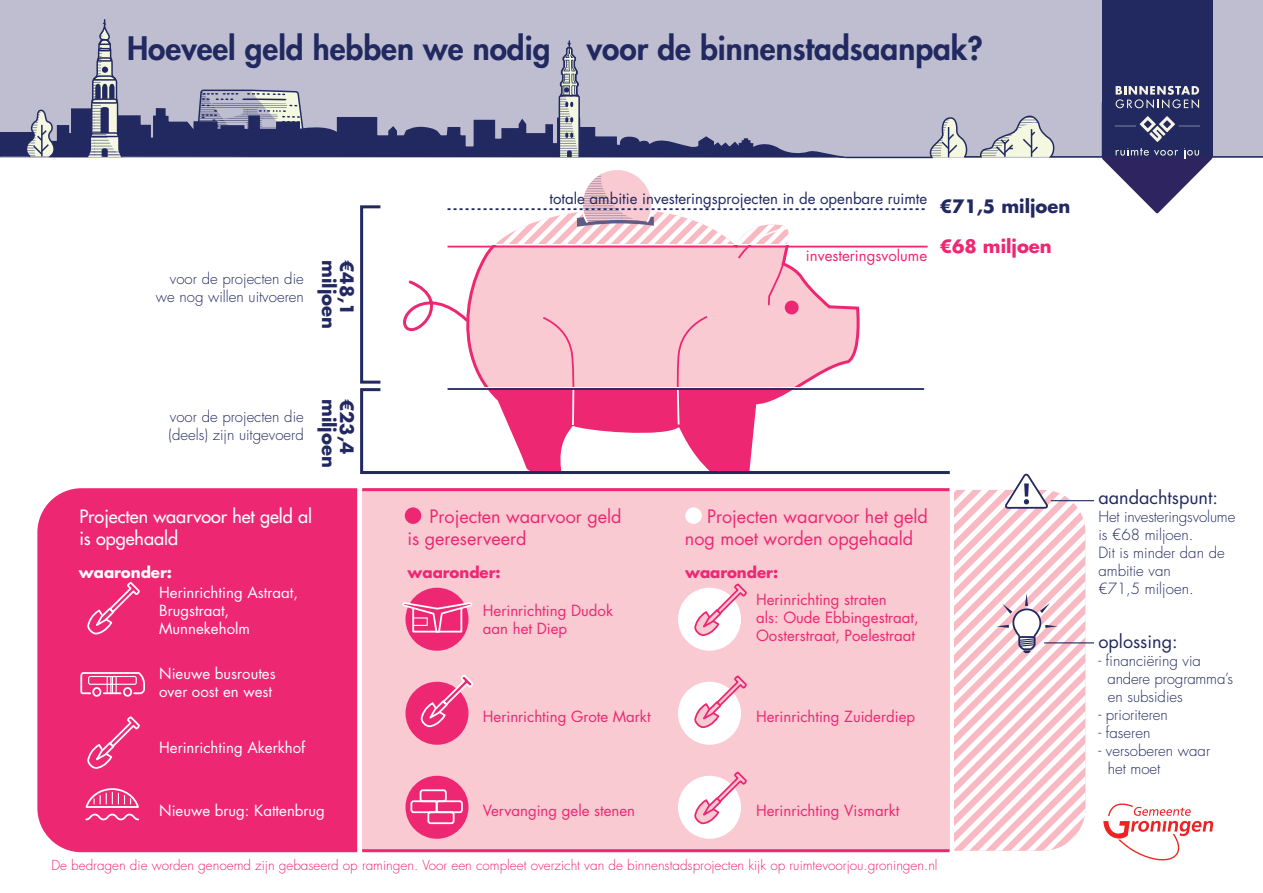
<style>
.page{position:relative;width:1263px;height:893px;background:#fff}
.page>*{position:absolute;margin:0;border:0;box-sizing:border-box;transform-origin:0 0}
.t1{font:800 31.5px "Futura Std";color:#212960}
.t2{font:18px/21.6px "Futura Std";color:#ee2773}
.t3{font:500 18px/21.6px "Futura Std";color:#fff}
.t4{font:700 18px "Futura Std";color:#212960}
.t5{font:18px "Futura Std";color:#212960}
.t6{font:700 18px "Futura Std";color:#ee2773}
.t7{font:300 15px/18px "Futura Std";color:#212960}
.t8{font:15px/18px "Futura Std";color:#ee2773}
.t9{font:15px/18px "Futura Std";color:#fff}
.t10{font:15px "Futura Std";color:#212960}
.t11{font:700 15px "Futura Std";color:#ee2773}
.t12{font:700 15px "Futura Std";color:#fff}
.t13{font:300 13.5px "Futura Std";color:#ee2773}
</style>
<div class="page">
<div style="left:362px;top:490px;width:587px;height:361px;background:#f9cad1"></div>
<div style="left:407px;top:589px;width:60px;height:60px;background:#ee2773;border-radius:50%"></div>
<div style="left:405px;top:588px;width:63px;height:63px;border:3px solid #ee2773;border-radius:50%"></div>
<div style="left:679px;top:589px;width:60px;height:60px;background:#fff;border-radius:50%"></div>
<div style="left:678px;top:588px;width:63px;height:63px;border:3px solid #fff;border-radius:50%"></div>
<svg style="left:954px;top:510px;width:131px;height:341px"></svg>
<svg style="left:693px;top:583px;width:54px;height:53px"></svg>
<div style="left:679px;top:683px;width:60px;height:60px;background:#fff;border-radius:50%"></div>
<div style="left:678px;top:682px;width:63px;height:63px;border:3px solid #fff;border-radius:50%"></div>
<svg style="left:693px;top:675px;width:54px;height:53px"></svg>
<div style="left:679px;top:777px;width:60px;height:60px;background:#fff;border-radius:50%"></div>
<div style="left:678px;top:776px;width:63px;height:63px;border:3px solid #fff;border-radius:50%"></div>
<svg style="left:693px;top:771px;width:54px;height:54px"></svg>
<svg style="left:402px;top:602px;width:71px;height:32px"></svg>
<div style="left:413px;top:617px;width:15px;height:9px;border:1px solid #fff"></div>
<div style="left:407px;top:683px;width:60px;height:60px;background:#ee2773;border-radius:50%"></div>
<div style="left:405px;top:682px;width:63px;height:63px;border:3px solid #ee2773;border-radius:50%"></div>
<svg style="left:420px;top:674px;width:53px;height:54px"></svg>
<div style="left:407px;top:777px;width:60px;height:60px;background:#ee2773;border-radius:50%"></div>
<div style="left:405px;top:776px;width:63px;height:63px;border:3px solid #ee2773;border-radius:50%"></div>
<div style="left:410px;top:800px;width:28px;height:13px;border:2px solid #fff;border-radius:2px"></div>
<div style="left:436px;top:800px;width:27px;height:13px;border:2px solid #fff;border-radius:2px"></div>
<div style="left:420px;top:789px;width:27px;height:13px;border:2px solid #fff;border-radius:2px"></div>
<div style="left:427px;top:811px;width:28px;height:13px;border:2px solid #fff;border-radius:2px"></div>
<hr style="left:1044px;top:642px;width:50px;height:1px;background:#212960">
<div style="left:37px;top:488px;width:321px;height:365px;background:#ee2773"></div>
<svg style="left:79px;top:671px;width:67px;height:24px;background:#f2649a"></svg>
<div style="left:123px;top:687px;width:9px;height:10px;border:2px solid #fff;border-radius:50%"></div>
<div style="left:92px;top:687px;width:9px;height:10px;border:2px solid #fff;border-radius:50%"></div>
<svg style="left:84px;top:787px;width:56px;height:34px;background:#f15490"></svg>
<svg style="left:86px;top:581px;width:55px;height:54px;background:#ef4083"></svg>
<svg style="left:86px;top:715px;width:55px;height:54px;background:#ef4083"></svg>
<div style="left:687px;top:509px;width:13px;height:13px;background:#fff;border-radius:50%"></div>
<div style="left:685px;top:507px;width:17px;height:17px;border:3px solid #fff;border-radius:50%"></div>
<div style="left:406px;top:509px;width:14px;height:13px;background:#ee2773;border-radius:50%"></div>
<div style="left:405px;top:507px;width:16px;height:17px;border:3px solid #ee2773;border-radius:50%"></div>
<hr style="left:362px;top:488px;width:587px;height:3px;background:#ee2773">
<hr style="left:362px;top:849px;width:587px;height:3px;background:#ee2773">
<svg style="left:1103px;top:803px;width:110px;height:58px"></svg>
<div style="left:0;top:0;width:1263px;height:157px;background:#bfbed0"></div>
<svg style="left:200px;top:89px;width:99px;height:6px"></svg>
<svg style="left:0;top:95px;width:396px;height:63px;fill:#212960"></svg>
<svg style="left:24px;top:20px;width:100px;height:138px"></svg>
<div style="left:1102px;top:0;width:110px;height:156px;background:#212960"></div>
<svg style="left:996px;top:593px;width:62px;height:61px"></svg>
<svg style="left:360px;top:388px;width:36px;height:86px"></svg>
<div style="left:360px;top:205px;width:22px;height:179px;border:3px solid #212960"></div>
<svg style="left:396px;top:41px;width:867px;height:469px"></svg>
<h1 class="t1" style="left:127px;top:28px;width:857px">Hoeveel geld hebben we nodig voor de binnenstadsaanpak?</h1>
<p class="t7" style="left:156px;top:270px;width:149px;text-align:right">voor de projecten die we nog willen uitvoeren</p>
<p class="t4" style="left:341px;top:260px;width:70px;rotate:90deg">miljoen</p>
<p class="t4" style="left:359px;top:260px;width:57px;rotate:90deg">€48,1</p>
<p class="t7" style="left:169px;top:408px;width:137px">voor de projecten die (deels) zijn uitgevoerd</p>
<p class="t4" style="left:341px;top:399px;width:70px;rotate:90deg">miljoen</p>
<p class="t4" style="left:359px;top:399px;width:57px;rotate:90deg">€23,4</p>
<p class="t3" style="left:79px;top:506px;width:234px">Projecten waarvoor het geld al is opgehaald</p>
<p class="t12" style="left:79px;top:562px;width:95px">waaronder:</p>
<p class="t9" style="left:159px;top:583px;width:140px">Herinrichting Astraat,<br>Brugstraat,<br>Munnekeholm</p>
<p class="t9" style="left:159px;top:665px;width:118px">Nieuwe busroutes over oost en west</p>
<p class="t9" style="left:159px;top:738px;width:148px">Herinrichting Akerkhof</p>
<p class="t9" style="left:159px;top:802px;width:167px">Nieuwe brug: Kattenbrug</p>
<p class="t10" style="left:549px;top:188px;width:379px">totale ambitie investeringsprojecten in de openbare ruimte</p>
<p class="t8" style="left:806px;top:247px;width:123px">investeringsvolume</p>
<p class="t4" style="left:940px;top:195px;width:132px">€71,5 miljoen</p>
<p class="t6" style="left:940px;top:235px;width:114px">€68 miljoen</p>
<p class="t2" style="left:407px;top:506px;width:216px;text-indent:22px">Projecten waarvoor geld is gereserveerd</p>
<p class="t2" style="left:685px;top:506px;width:245px;text-indent:22px">Projecten waarvoor het geld nog moet worden opgehaald</p>
<p class="t11" style="left:408px;top:562px;width:95px">waaronder:</p>
<p class="t11" style="left:685px;top:562px;width:95px">waaronder:</p>
<p class="t8" style="left:483px;top:601px;width:132px">Herinrichting Dudok aan het Diep</p>
<p class="t8" style="left:756px;top:590px;width:164px">Herinrichting straten<br>als: Oude Ebbingestraat,<br>Oosterstraat, Poelestraat</p>
<p class="t8" style="left:483px;top:708px;width:169px">Herinrichting Grote Markt</p>
<p class="t8" style="left:483px;top:802px;width:154px">Vervanging gele stenen</p>
<p class="t8" style="left:756px;top:708px;width:161px">Herinrichting Zuiderdiep</p>
<p class="t8" style="left:756px;top:802px;width:145px">Herinrichting Vismarkt</p>
<p class="t13" style="left:51px;top:857px;width:888px">De bedragen die worden genoemd zijn gebaseerd op ramingen. Voor een compleet overzicht van de binnenstadsprojecten kijk op ruimtevoorjou.groningen.nl</p>
<p class="t5" style="left:1098px;top:486px;width:121px">aandachtspunt:</p>
<p class="t7" style="left:1098px;top:508px;width:138px">Het investeringsvolume is €68 miljoen.<br>Dit is minder dan de ambitie van<br>€71,5 miljoen.</p>
<p class="t5" style="left:1098px;top:630px;width:81px">oplossing:</p>
<p class="t7" style="left:1107px;top:652px;width:127px;text-indent:-9px">- financiëring via andere programma’s en subsidies</p>
<p class="t7" style="left:1098px;top:706px;width:71px">- prioriteren</p>
<p class="t7" style="left:1098px;top:724px;width:53px">- faseren</p>
<p class="t7" style="left:1108px;top:742px;width:104px;text-indent:-9px">- versoberen waar het moet</p>
</div>
